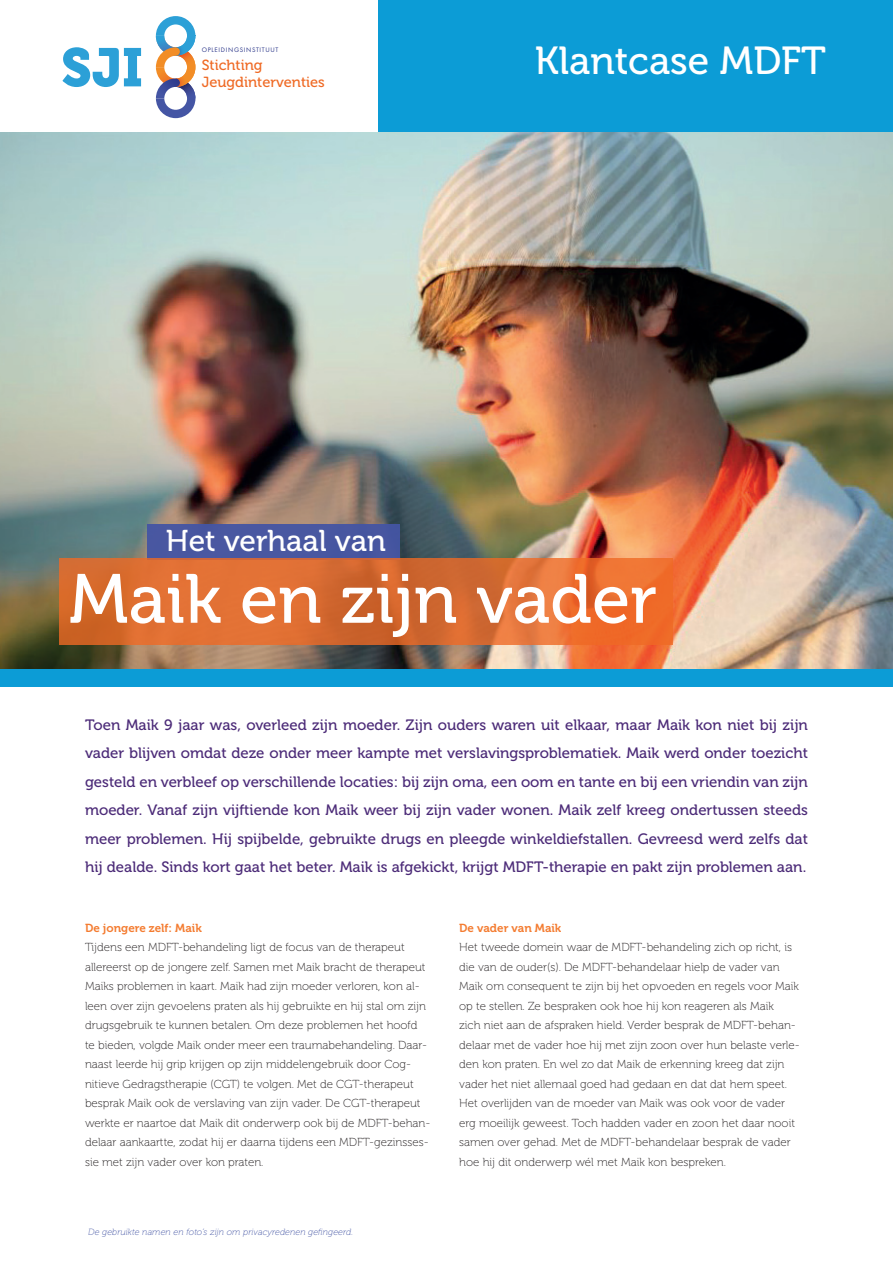
<style>
.page{position:relative;width:893px;height:1263px;background:#fff}
.page>*{position:absolute;margin:0;border:0;box-sizing:border-box;transform-origin:0 0}
.t1{font:69.3px "Museo 500";color:#fff}
.t2{font:39px "Museo 500";color:#fff}
.t3{font:30px "Museo 500";color:#fff}
.t4{font:15px/28.5px "Museo 500";color:#4c2b78;text-align:justify}
.t5{font:14.55px "Museo 500";color:#ef6a25}
.t6{font:11.7px/19.5px "Museo 100";color:#231f20}
.t7{font:11.7px "Museo 700";color:#f47c31}
.t8{font:italic 9px "Museo 100";letter-spacing:.01em;color:#4455a4}
.t9{font:6.75px "Futura PT";letter-spacing:.1em;color:#2d388a}
</style>
<div class="page">
<img style="left:0;top:132px;width:893px;height:538px">
<div style="left:0;top:670px;width:893px;height:17px;background:#0c9cd6"></div>
<div style="left:376px;top:0;width:517px;height:132px;background:#0c9cd6"></div>
<div style="left:0;top:0;width:377px;height:132px;background:#fff"></div>
<svg style="left:62px;top:47px;width:79px;height:40px"></svg>
<svg style="left:156px;top:16px;width:39px;height:102px"></svg>
<div style="left:147px;top:524px;width:253px;height:35px;background:#4455a4"></div>
<svg style="left:60px;top:558px;width:613px;height:87px;background:#dd6c30"></svg>
<p class="t9" style="left:202px;top:46px;width:78px">OPLEIDINGSINSTITUUT</p>
<p class="t5" style="left:202px;top:57px;width:62px">Stichting</p>
<p class="t5" style="left:202px;top:74px;width:125px">Jeugdinterventies</p>
<h2 class="t2" style="left:535px;top:39px;width:293px">Klantcase MDFT</h2>
<h3 class="t3" style="left:166px;top:524px;width:221px">Het verhaal van</h3>
<h1 class="t1" style="left:69px;top:561px;width:589px">Maik en zijn vader</h1>
<p class="t4" style="left:85px;top:711px;width:724px">Toen Maik 9 jaar was, overleed zijn moeder. Zijn ouders waren uit elkaar, maar Maik kon niet bij zijn vader blijven omdat deze onder meer kampte met verslavingsproblematiek. Maik werd onder toezicht gesteld en verbleef op verschillende locaties: bij zijn oma, een oom en tante en bij een vriendin van zijn moeder. Vanaf zijn vijftiende kon Maik weer bij zijn vader wonen. Maik zelf kreeg ondertussen steeds meer problemen. Hij spijbelde, gebruikte drugs en pleegde winkeldiefstallen. Gevreesd werd zelfs dat hij dealde. Sinds kort gaat het beter. Maik is afgekickt, krijgt MDFT-therapie en pakt zijn problemen aan.</p>
<p class="t7" style="left:85px;top:921px;width:118px">De jongere zelf: Maik</p>
<p class="t6" style="left:85px;top:938px;width:347px">Tijdens een MDFT-behandeling ligt de focus van de therapeut allereerst op de jongere zelf. Samen met Maik bracht de therapeut Maiks problemen in kaart. Maik had zijn moeder verloren, kon al&shy;leen over zijn gevoelens praten als hij gebruikte en hij stal om zijn drugsgebruik te kunnen betalen. Om deze problemen het hoofd<br>te bieden, volgde Maik onder meer een traumabehandeling. Daar&shy;naast leerde hij grip krijgen op zijn middelengebruik door Cog&shy;nitieve Gedragstherapie (CGT) te volgen. Met de CGT-therapeut besprak Maik ook de verslaving van zijn vader. De CGT-therapeut werkte er naartoe dat Maik dit onderwerp ook bij de MDFT-behan&shy;delaar aankaartte, zodat hij er daarna tijdens een MDFT-gezinsses&shy;sie met zijn vader over kon praten.</p>
<p class="t8" style="left:88px;top:1227px;width:266px">De gebruikte namen en foto’s zijn om privacyredenen gefingeerd.</p>
<p class="t7" style="left:459px;top:921px;width:104px">De vader van Maik</p>
<p class="t6" style="left:459px;top:937px;width:342px">Het tweede domein waar de MDFT-behandeling zich op richt, is die van de ouder(s). De MDFT-behandelaar hielp de vader van Maik om consequent te zijn bij het opvoeden en regels voor Maik op te stellen. Ze bespraken ook hoe hij kon reageren als Maik<br>zich niet aan de afspraken hield. Verder besprak de MDFT-behan&shy;delaar met de vader hoe hij met zijn zoon over hun belaste verle&shy;den kon praten. En wel zo dat Maik de erkenning kreeg dat zijn vader het niet allemaal goed had gedaan en dat dat hem speet.<br>Het overlijden van de moeder van Maik was ook voor de vader erg moeilijk geweest. Toch hadden vader en zoon het daar nooit samen over gehad. Met de MDFT-behandelaar besprak de vader hoe hij dit onderwerp wél met Maik kon bespreken.</p>
</div>
